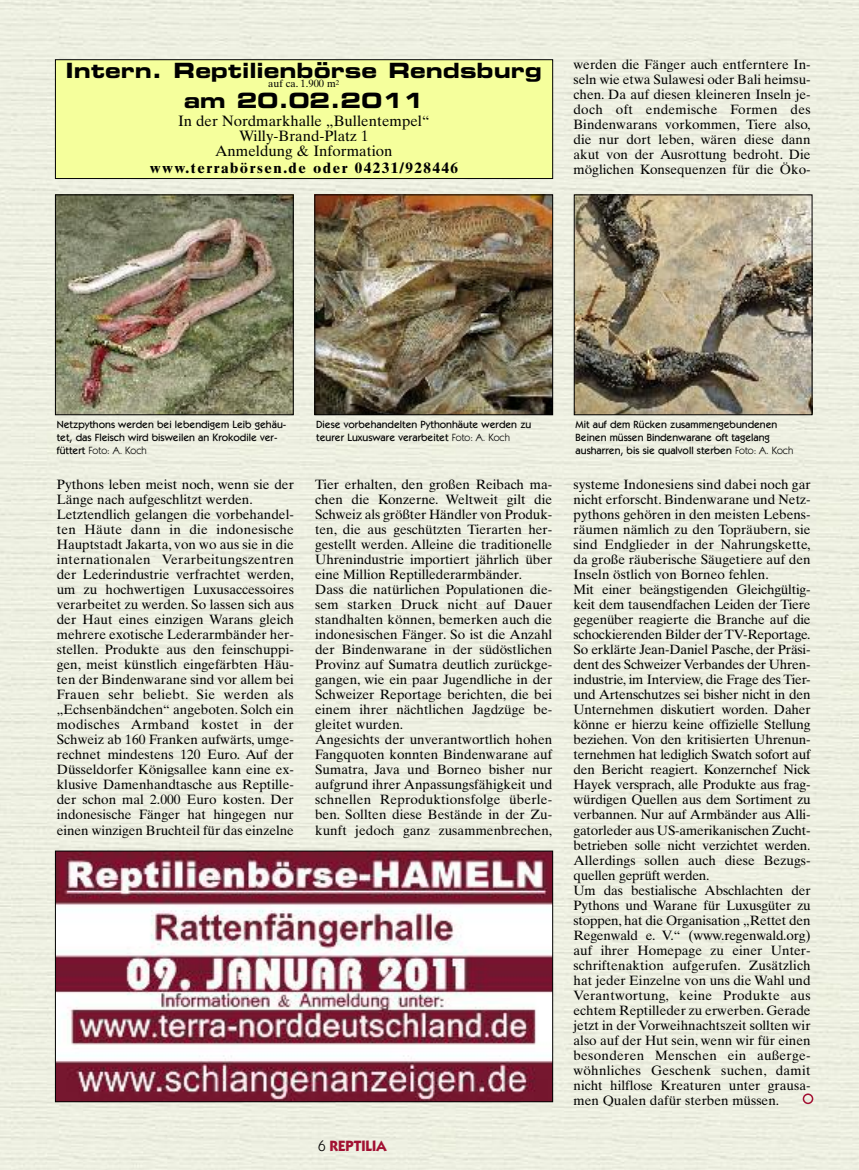
<style>
.page{position:relative;width:859px;height:1170px;background:#fff}
.page>*{position:absolute;margin:0;border:0;box-sizing:border-box;transform-origin:0 0}
.t1{font:21px "Eurostile Bold Extended Two";color:#000}
.t2{font:15px/15px "Times Ten";color:#000;text-align:center}
.t3{font:700 15px "Times Ten";letter-spacing:.1em;color:#000}
.t4{font:700 15px "Itc Kabel";color:#a21032}
.t5{font:13.5px/15px "Times Ten";color:#000}
.t6{font:500 10.5px/12.6px "Itc Kabel";color:#000}
.t7{font:10.5px "Times Ten";color:#000}
.s1{font-weight:400}
.s2{font-weight:400;color:#000}
</style>
<div class="page">
<div style="left:0;top:0;width:859px;height:1169px;background:#edefe1"></div>
<img style="left:57px;top:197px;width:234px;height:216px">
<div style="left:55px;top:195px;width:238px;height:220px;border:1px solid #000"></div>
<img style="left:317px;top:197px;width:234px;height:216px">
<div style="left:315px;top:195px;width:238px;height:220px;border:1px solid #000"></div>
<img style="left:576px;top:197px;width:234px;height:216px">
<div style="left:574px;top:195px;width:238px;height:220px;border:1px solid #000"></div>
<div style="left:55px;top:60px;width:498px;height:118px;background:#f5ff9c"></div>
<div style="left:55px;top:60px;width:498px;height:119px;border:1px solid #000"></div>
<img style="left:57px;top:852px;width:494px;height:247px">
<div style="left:55px;top:850px;width:498px;height:251px;border:1px solid #000"></div>
<svg style="left:803px;top:1093px;width:10px;height:10px"></svg>
<h1 class="t1" style="left:66px;top:63px;width:478px">Intern. Reptilienbörse Rendsburg</h1>
<p class="t7" style="left:268px;top:80px;width:73px">auf ca. 1.900 m<sup>2</sup></p>
<h1 class="t1" style="left:184px;top:93px;width:241px">am 20.02.2011</h1>
<p class="t2" style="left:178px;top:115px;width:253px">In der Nordmarkhalle „Bullentempel“<br>Willy-Brand-Platz 1<br>Anmeldung &amp; Information</p>
<p class="t3" style="left:150px;top:162px;width:310px">www.terrabörsen.de oder 04231/928446</p>
<p class="t5" style="left:573px;top:58px;width:239px;text-align:justify">werden die Fänger auch entferntere In&shy;seln wie etwa Sulawesi oder Bali heimsu&shy;chen. Da auf diesen kleineren Inseln je&shy;doch oft endemische Formen des Bindenwarans vorkommen, Tiere also, die nur dort leben, wären diese dann akut von der Ausrottung bedroht. Die möglichen Konsequenzen für die Öko-</p>
<p class="t6" style="left:57px;top:419px;width:231px">Netzpythons werden bei lebendigem Leib gehäu&shy;tet, das Fleisch wird bisweilen an Krokodile ver&shy;füttert <span class="s1">Foto: A. Koch</span></p>
<p class="t6" style="left:316px;top:419px;width:217px">Diese vorbehandelten Pythonhäute werden zu teurer Luxusware verarbeitet <span class="s1">Foto: A. Koch</span></p>
<p class="t6" style="left:576px;top:419px;width:219px">Mit auf dem Rücken zusammengebundenen<br>Beinen müssen Bindenwarane oft tagelang ausharren, bis sie qualvoll sterben <span class="s1">Foto: A. Koch</span></p>
<p class="t5" style="left:57px;top:478px;width:239px">Pythons leben meist noch, wenn sie der Länge nach aufgeschlitzt werden.<br>Letztendlich gelangen die vorbehandel&shy;ten Häute dann in die indonesische Hauptstadt Jakarta, von wo aus sie in die internationalen Verarbeitungszentren der Lederindustrie verfrachtet werden, um zu hochwertigen Luxusaccessoires verarbeitet zu werden. So lassen sich aus der Haut eines einzigen Warans gleich mehrere exotische Lederarmbänder her&shy;stellen. Produkte aus den feinschuppi&shy;gen, meist künstlich eingefärbten Häu&shy;ten der Bindenwarane sind vor allem bei Frauen sehr beliebt. Sie werden als „Echsenbändchen“ angeboten. Solch ein modisches Armband kostet in der Schweiz ab 160 Franken aufwärts, umge&shy;rechnet mindestens 120 Euro. Auf der Düsseldorfer Königsallee kann eine ex&shy;klusive Damenhandtasche aus Reptille&shy;der schon mal 2.000 Euro kosten. Der indonesische Fänger hat hingegen nur einen winzigen Bruchteil für das einzelne</p>
<p class="t5" style="left:315px;top:478px;width:239px">Tier erhalten, den großen Reibach ma&shy;chen die Konzerne. Weltweit gilt die Schweiz als größter Händler von Produk&shy;ten, die aus geschützten Tierarten her&shy;gestellt werden. Alleine die traditionelle Uhrenindustrie importiert jährlich über eine Million Reptillederarmbänder.<br>Dass die natürlichen Populationen die&shy;sem starken Druck nicht auf Dauer standhalten können, bemerken auch die indonesischen Fänger. So ist die Anzahl der Bindenwarane in der südöstlichen Provinz auf Sumatra deutlich zurückge&shy;gangen, wie ein paar Jugendliche in der Schweizer Reportage berichten, die bei einem ihrer nächtlichen Jagdzüge be&shy;gleitet wurden.<br>Angesichts der unverantwortlich hohen Fangquoten konnten Bindenwarane auf Sumatra, Java und Borneo bisher nur aufgrund ihrer Anpassungsfähigkeit und schnellen Reproduktionsfolge überle&shy;ben. Sollten diese Bestände in der Zu&shy;kunft jedoch ganz zusammenbrechen,</p>
<p class="t4" style="left:318px;top:1140px;width:70px"><span class="s2">6</span> REPTILIA</p>
<p class="t5" style="left:573px;top:478px;width:239px">systeme Indonesiens sind dabei noch gar nicht erforscht. Bindenwarane und Netz&shy;pythons gehören in den meisten Lebens&shy;räumen nämlich zu den Topräubern, sie sind Endglieder in der Nahrungskette, da große räuberische Säugetiere auf den Inseln östlich von Borneo fehlen.<br>Mit einer beängstigenden Gleichgültig&shy;keit dem tausendfachen Leiden der Tiere gegenüber reagierte die Branche auf die schockierenden Bilder der TV-Reportage.<br>So erklärte Jean-Daniel Pasche, der Präsi&shy;dent des Schweizer Verbandes der Uhren&shy;industrie, im Interview, die Frage des Tier&shy;und Artenschutzes sei bisher nicht in den Unternehmen diskutiert worden. Daher könne er hierzu keine offizielle Stellung beziehen. Von den kritisierten Uhrenun&shy;ternehmen hat lediglich Swatch sofort auf den Bericht reagiert. Konzernchef Nick Hayek versprach, alle Produkte aus frag&shy;würdigen Quellen aus dem Sortiment zu verbannen. Nur auf Armbänder aus Alli&shy;gatorleder aus US-amerikanischen Zucht&shy;betrieben solle nicht verzichtet werden.<br>Allerdings sollen auch diese Bezugs&shy;quellen geprüft werden.<br>Um das bestialische Abschlachten der Pythons und Warane für Luxusgüter zu stoppen, hat die Organisation „Rettet den Regenwald e. V.“ (www.regenwald.org) auf ihrer Homepage zu einer Unter&shy;schriftenaktion aufgerufen. Zusätzlich hat jeder Einzelne von uns die Wahl und Verantwortung, keine Produkte aus echtem Reptilleder zu erwerben. Gerade jetzt in der Vorweihnachtszeit sollten wir also auf der Hut sein, wenn wir für einen besonderen Menschen ein außerge&shy;wöhnliches Geschenk suchen, damit nicht hilflose Kreaturen unter grausa&shy;men Qualen dafür sterben müssen.</p>
</div>
